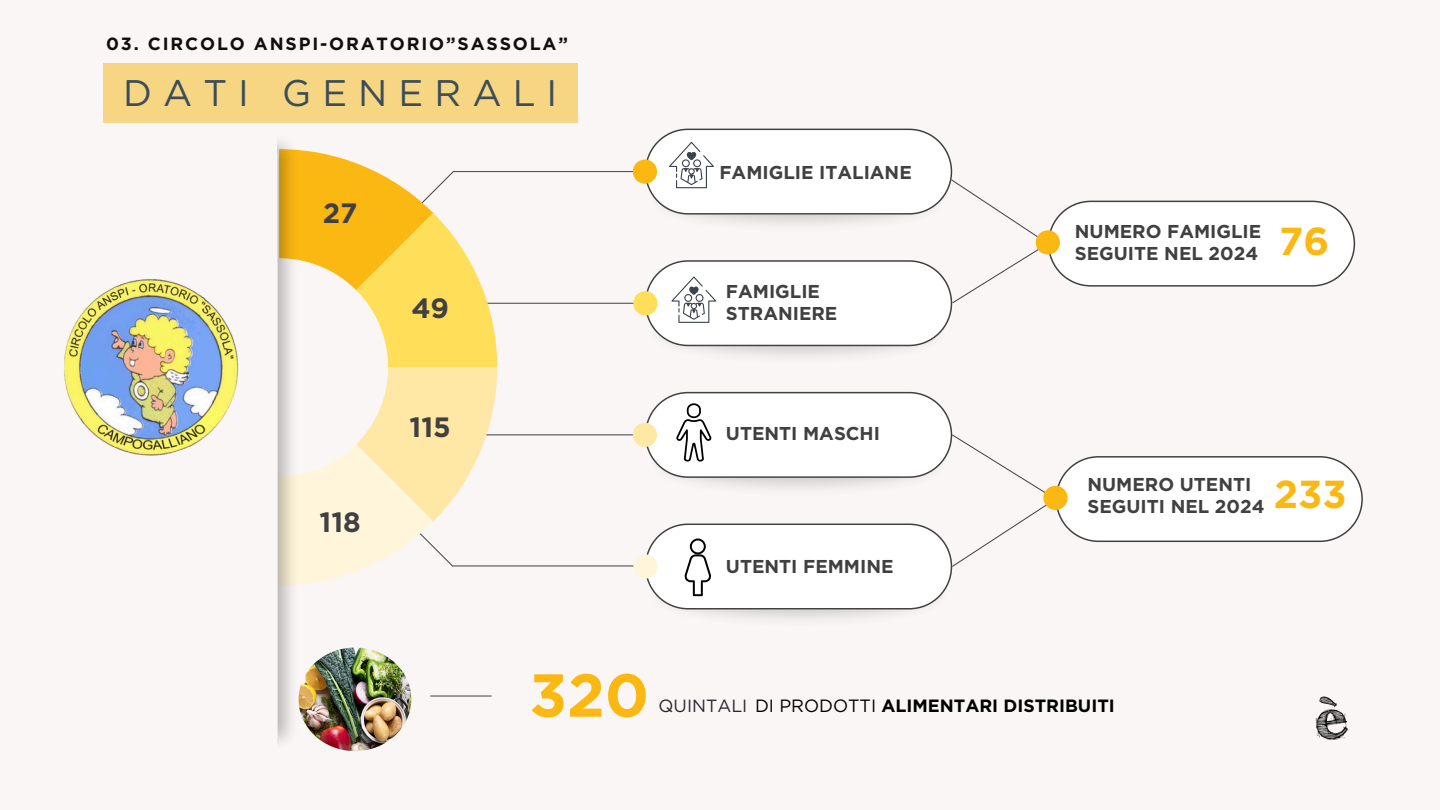
<style>
.page{position:relative;width:1440px;height:810px;background:#faf6f6}
.page>*{position:absolute;margin:0;border:0;box-sizing:border-box;transform-origin:0 0}
.t1{font:700 60.6px "Gotham";color:#fbb812}
.t2{font:700 39px "Gotham";color:#fbb812}
.t3{font:37px "Gotham";letter-spacing:.3em;color:#3c4c59}
.t4{font:700 27.9px "Gotham";color:#404040}
.t5{font:700 18.6px/21.8px "Gotham";color:#404040}
.t6{font:700 17.8px "Gotham";color:#000}
.t7{font:700 17.7px "Gotham";letter-spacing:.105em;color:#100f0d}
.s1{font-weight:400;font-size:17.7px;color:#2b262e}
.s2{font-weight:400}
</style>
<div class="page">
<img style="left:1315px;top:696px;width:33px;height:44px">
<hr style="left:466px;top:435px;width:181px;height:1px;background:#404040">
<hr style="left:466px;top:303px;width:181px;height:1px;background:#404040">
<svg style="left:300px;top:150px;width:197px;height:434px"></svg>
<svg style="left:277px;top:149px;width:1px;height:436px"></svg>
<img style="left:278px;top:141px;width:22px;height:602px">
<hr style="left:453px;top:171px;width:194px;height:1px;background:#404040">
<hr style="left:453px;top:566px;width:192px;height:1px;background:#404040">
<div style="left:633px;top:159px;width:24px;height:25px;background:#fbb812;border-radius:50%"></div>
<div style="left:633px;top:291px;width:25px;height:24px;background:#ffde59;border-radius:50%"></div>
<div style="left:633px;top:423px;width:24px;height:24px;background:#ffe7a6;border-radius:50%"></div>
<div style="left:633px;top:554px;width:25px;height:25px;background:#fff5da;border-radius:50%"></div>
<svg style="left:645px;top:129px;width:710px;height:217px"></svg>
<svg style="left:645px;top:392px;width:718px;height:218px"></svg>
<div style="left:103px;top:63px;width:475px;height:59px;background:#f6d682"></div>
<img style="left:64px;top:279px;width:175px;height:177px">
<img style="left:299px;top:648px;width:112px;height:103px;border-radius:50%">
<hr style="left:431px;top:696px;width:60px;height:1px;background:#404040">
<p class="t7" style="left:106px;top:33px;width:463px">03. CIRCOLO ANSPI-ORATORIO”SASSOLA”</p>
<p class="t3" style="left:123px;top:70px;width:436px">DATI GENERALI</p>
<h5 class="t4" style="left:323px;top:196px;width:36px">27</h5>
<h5 class="t4" style="left:320px;top:505px;width:43px">118</h5>
<p class="t4" style="left:411px;top:291px;width:39px">49</p>
<p class="t4" style="left:410px;top:411px;width:43px">115</p>
<p class="t5" style="left:719px;top:162px;width:194px">FAMIGLIE ITALIANE</p>
<p class="t5" style="left:726px;top:281px;width:113px">FAMIGLIE<br>STRANIERE</p>
<p class="t5" style="left:726px;top:422px;width:156px">UTENTI MASCHI</p>
<p class="t5" style="left:726px;top:555px;width:169px">UTENTI FEMMINE</p>
<h4 class="t5" style="left:1075px;top:220px;width:188px">NUMERO FAMIGLIE<br>SEGUITE NEL 2024</h4>
<p class="t2" style="left:1279px;top:217px;width:51px">76</p>
<h4 class="t5" style="left:1088px;top:473px;width:179px">NUMERO UTENTI<br>SEGUITI NEL 2024</h4>
<p class="t2" style="left:1274px;top:470px;width:74px">233</p>
<p class="t1" style="left:529px;top:659px;width:121px">320</p>
<p class="t6" style="left:659px;top:695px;width:458px"><span class="s1">QUINTALI</span> <span class="s2">DI PRODOTTI</span> ALIMENTARI DISTRIBUITI</p>
</div>
